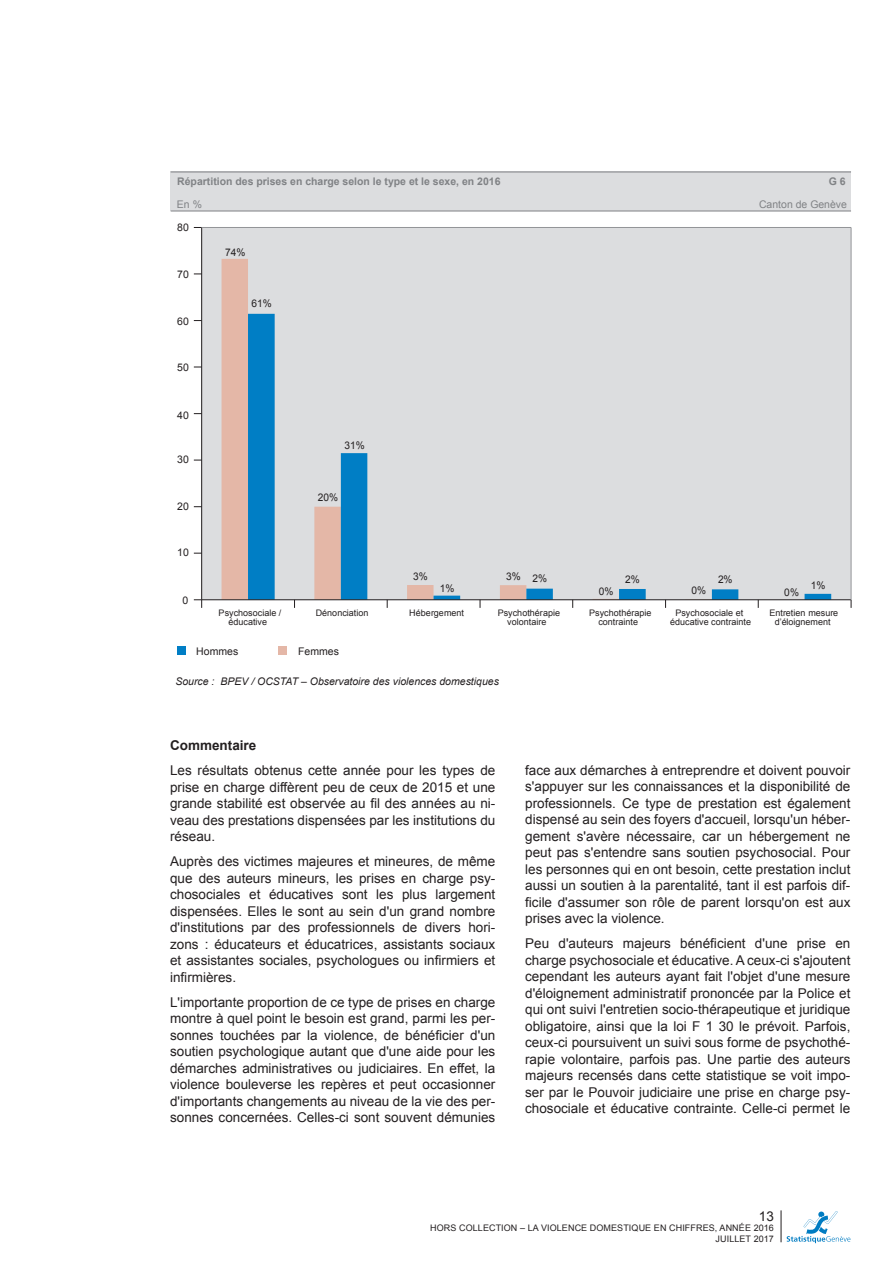
<style>
.page{position:relative;width:893px;height:1263px;background:#fff}
.page>*{position:absolute;margin:0;border:0;box-sizing:border-box;transform-origin:0 0}
.texte_-_texte_couran{font:13.5px/16.5px "Arial";color:#231f20;text-align:justify}
.texte_-_texte_couran-2{font:700 13.5px "Arial";color:#231f20}
.t1{font:10.5px "Arial";color:#231f20}
.t2{font:700 10.5px "Arial";color:#808285}
.t3{font:italic 10.5px "Arial";color:#231f20}
.t4{font:10.5px "Arial";color:#808285}
.t5{font:9px/9.3px "Arial";color:#231f20;text-align:center}
</style>
<div class="page">
<svg style="left:787px;top:1211px;width:63px;height:32px"></svg>
<hr style="left:781px;top:1210px;width:1px;height:32px;background:#231f20">
<div style="left:171px;top:172px;width:680px;height:39px;background:#dcdddf"></div>
<hr style="left:171px;top:172px;width:680px;height:1px;background:#808285">
<hr style="left:171px;top:211px;width:680px;height:1px;background:#808285">
<div style="left:202px;top:227px;width:649px;height:373px;background:#dcdddf"></div>
<svg style="left:222px;top:259px;width:53px;height:340px;background:#e2bcaf"></svg>
<svg style="left:248px;top:314px;width:583px;height:285px"></svg>
<hr style="left:201px;top:227px;width:1px;height:373px;background:#231f20">
<hr style="left:202px;top:599px;width:649px;height:1px;background:#231f20">
<svg style="left:194px;top:599px;width:8px;height:9px"></svg>
<hr style="left:851px;top:227px;width:1px;height:373px;background:#939598">
<hr style="left:202px;top:227px;width:649px;height:1px;background:#939598">
<div style="left:278px;top:646px;width:9px;height:9px;background:#e4b7a7"></div>
<div style="left:177px;top:646px;width:8px;height:9px;background:#007ec5"></div>
<p class="t2" style="left:177px;top:175px;width:325px">Répartition des prises en charge selon le type et le sexe, en 2016</p>
<p class="t2" style="left:829px;top:175px;width:18px">G 6</p>
<p class="t4" style="left:177px;top:197px;width:27px">En %</p>
<p class="t4" style="left:759px;top:197px;width:89px">Canton de Genève</p>
<p class="t1" style="left:177px;top:220px;width:13px">80</p>
<p class="t1" style="left:177px;top:268px;width:13px">70</p>
<p class="t1" style="left:177px;top:314px;width:13px">60</p>
<p class="t1" style="left:177px;top:360px;width:13px">50</p>
<p class="t1" style="left:225px;top:246px;width:22px">74%</p>
<p class="t1" style="left:252px;top:296px;width:22px">61%</p>
<p class="t1" style="left:177px;top:408px;width:13px">40</p>
<p class="t1" style="left:177px;top:453px;width:13px">30</p>
<p class="t1" style="left:177px;top:499px;width:13px">20</p>
<p class="t1" style="left:344px;top:438px;width:22px">31%</p>
<p class="t1" style="left:318px;top:491px;width:22px">20%</p>
<p class="t1" style="left:177px;top:545px;width:13px">10</p>
<p class="t1" style="left:183px;top:593px;width:7px">0</p>
<p class="t1" style="left:413px;top:569px;width:16px">3%</p>
<p class="t1" style="left:506px;top:570px;width:16px">3%</p>
<p class="t1" style="left:440px;top:582px;width:16px">1%</p>
<p class="t1" style="left:532px;top:572px;width:16px">2%</p>
<p class="t1" style="left:625px;top:572px;width:16px">2%</p>
<p class="t1" style="left:718px;top:573px;width:16px">2%</p>
<p class="t1" style="left:599px;top:585px;width:16px">0%</p>
<p class="t1" style="left:691px;top:583px;width:16px">0%</p>
<p class="t1" style="left:784px;top:586px;width:16px">0%</p>
<p class="t1" style="left:811px;top:578px;width:16px">1%</p>
<p class="t5" style="left:219px;top:608px;width:64px">Psychosociale / éducative</p>
<p class="t5" style="left:316px;top:608px;width:54px">Dénonciation</p>
<p class="t5" style="left:409px;top:608px;width:56px">Hébergement</p>
<p class="t5" style="left:498px;top:608px;width:64px">Psychothérapie volontaire</p>
<p class="t5" style="left:589px;top:608px;width:64px">Psychothérapie contrainte</p>
<p class="t5" style="left:670px;top:608px;width:83px">Psychosociale et éducative contrainte</p>
<p class="t5" style="left:769px;top:608px;width:70px">Entretien mesure d’éloignement</p>
<p class="t1" style="left:196px;top:644px;width:44px">Hommes</p>
<p class="t1" style="left:298px;top:644px;width:42px">Femmes</p>
<p class="t3" style="left:175px;top:674px;width:325px">Source : BPEV / OCSTAT – Observatoire des violences domestiques</p>
<p class="texte_-_texte_couran-2" style="left:170px;top:736px;width:88px">Commentaire</p>
<p class="texte_-_texte_couran" style="left:170px;top:762px;width:327px">Les résultats obtenus cette année pour les types de prise en charge diffèrent peu de ceux de 2015 et une grande stabilité est observée au fil des années au ni&shy;veau des prestations dispensées par les institutions du réseau.</p>
<p class="texte_-_texte_couran" style="left:170px;top:853px;width:327px">Auprès des victimes majeures et mineures, de même que des auteurs mineurs, les prises en charge psy&shy;chosociales et éducatives sont les plus largement dispensées. Elles le sont au sein d'un grand nombre d'institutions par des professionnels de divers hori&shy;zons : éducateurs et éducatrices, assistants sociaux et assistantes sociales, psychologues ou infirmiers et infirmières.</p>
<p class="texte_-_texte_couran" style="left:170px;top:994px;width:327px">L'importante proportion de ce type de prises en charge montre à quel point le besoin est grand, parmi les per&shy;sonnes touchées par la violence, de bénéficier d'un soutien psychologique autant que d'une aide pour les démarches administratives ou judiciaires. En effet, la violence bouleverse les repères et peut occasionner d'importants changements au niveau de la vie des per&shy;sonnes concernées. Celles-ci sont souvent démunies</p>
<p class="texte_-_texte_couran" style="left:525px;top:762px;width:327px">face aux démarches à entreprendre et doivent pouvoir s'appuyer sur les connaissances et la disponibilité de professionnels. Ce type de prestation est également dispensé au sein des foyers d'accueil, lorsqu'un héber&shy;gement s'avère nécessaire, car un hébergement ne peut pas s'entendre sans soutien psychosocial. Pour les personnes qui en ont besoin, cette prestation inclut aussi un soutien à la parentalité, tant il est parfois dif&shy;ficile d'assumer son rôle de parent lorsqu'on est aux prises avec la violence.</p>
<p class="texte_-_texte_couran" style="left:525px;top:935px;width:327px">Peu d'auteurs majeurs bénéficient d'une prise en charge psychosociale et éducative. A ceux-ci s'ajoutent cependant les auteurs ayant fait l'objet d'une mesure d'éloignement administratif prononcée par la Police et qui ont suivi l'entretien socio-thérapeutique et juridique obligatoire, ainsi que la loi F 1 30 le prévoit. Parfois, ceux-ci poursuivent un suivi sous forme de psychothé&shy;rapie volontaire, parfois pas. Une partie des auteurs majeurs recensés dans cette statistique se voit impo&shy;ser par le Pouvoir judiciaire une prise en charge psy&shy;chosociale et éducative contrainte. Celle-ci permet le</p>
<p class="texte_-_texte_couran" style="left:759px;top:1208px;width:17px">13</p>
<p class="t5" style="left:430px;top:1223px;width:345px;line-height:10.5px;text-align:right">HORS COLLECTION – LA VIOLENCE DOMESTIQUE EN CHIFFRES, ANNÉE 2016<br>JUILLET 2017</p>
</div>
